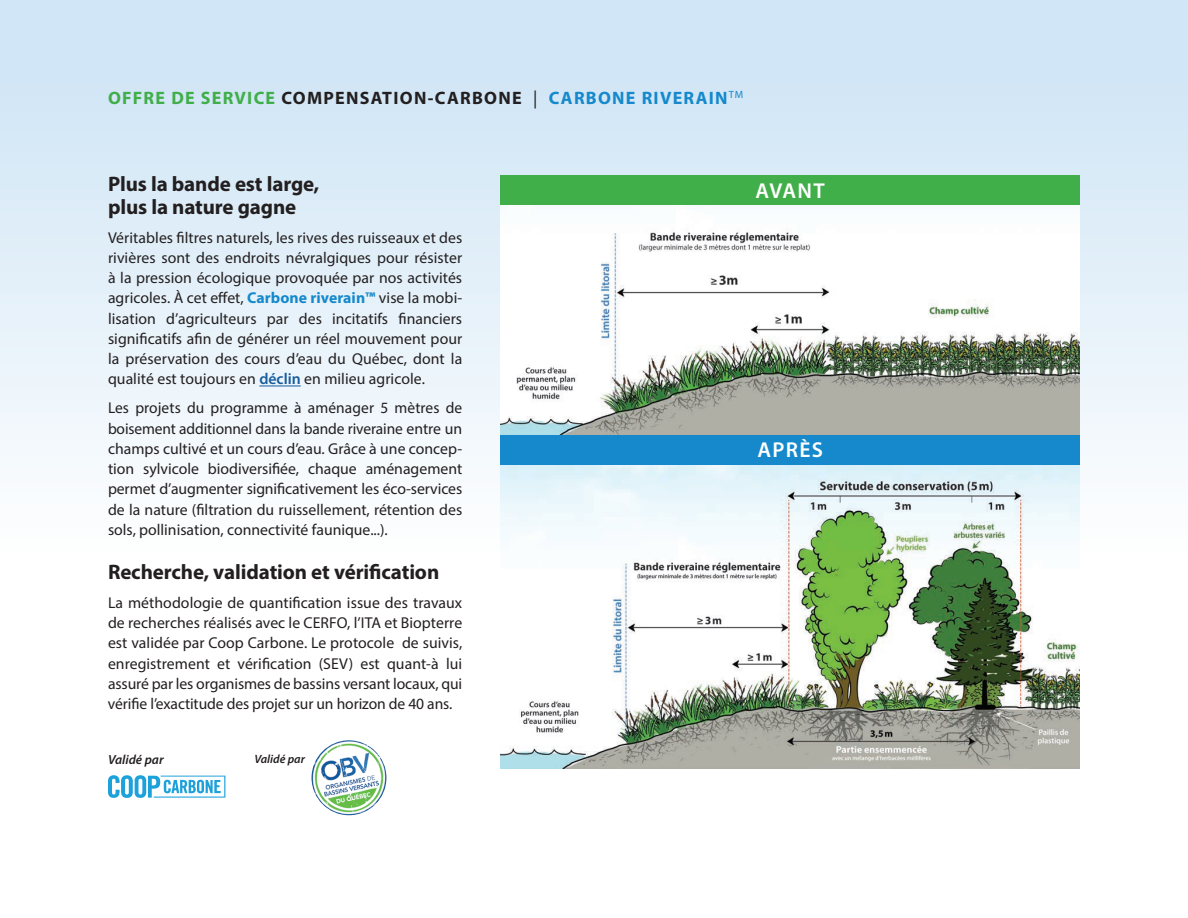
<style>
.page{position:relative;width:1188px;height:918px;background:#fff}
.page>*{position:absolute;margin:0;border:0;box-sizing:border-box;transform-origin:0 0}
.t1{font:600 21.6px "Myriad Pro";letter-spacing:.06em;color:#fff}
.t2{font:700 21px/22.5px "Myriad Pro";letter-spacing:-.005em;color:#231f20}
.t3{font:700 18px "Myriad Pro";letter-spacing:.07em;color:#231f20}
.t4{font:15.75px/20.2px "Myriad Pro";color:#231f20;text-align:justify}
.t5{font:italic 600 13.2px "Myriad Pro";color:#231f20}
.t6{font:italic 600 12px "Myriad Pro";color:#231f20}
.s1{color:#40ae49}
.s2{font-weight:400}
.s3{color:#1589cb}
.s4{font-weight:700;color:#1589cb}
.s5{font-weight:600;color:#175d9e}
</style>
<div class="page">
<div style="left:0;top:0;width:1188px;height:918px;background:linear-gradient(to bottom,#d2e7f6,#fff)"></div>
<img style="left:500px;top:205px;width:580px;height:230px">
<div style="left:500px;top:176px;width:580px;height:29px;background:#40ae49"></div>
<img style="left:500px;top:465px;width:580px;height:303px">
<div style="left:500px;top:435px;width:580px;height:30px;background:#1589cb"></div>
<hr style="left:259px;top:386px;width:42px;height:1px;background:#175d9e">
<svg style="left:108px;top:775px;width:117px;height:23px"></svg>
<img style="left:312px;top:740px;width:74px;height:75px;border-radius:37px">
<p class="t3" style="left:108px;top:86px;width:637px"><span class="s1">OFFRE DE SERVICE</span> COMPENSATION-CARBONE <span class="s2">|</span> <span class="s3">CARBONE RIVERAIN</span><sup>TM</sup></p>
<h2 class="t2" style="left:108px;top:172px;width:213px">Plus la bande est large, plus la nature gagne</h2>
<p class="t4" style="left:108px;top:227px;width:356px">Véritables filtres naturels, les rives des ruisseaux et des rivières sont des endroits névralgiques pour résister à la pression écologique provoquée par nos activités agricoles. À cet effet, <span class="s4">Carbone riverain™</span> vise la mobi&shy;lisation d’agriculteurs par des incitatifs financiers significatifs afin de générer un réel mouvement pour la préservation des cours d’eau du Québec, dont la qualité est toujours en <span class="s5">déclin</span> en milieu agricole.</p>
<p class="t4" style="left:108px;top:398px;width:356px">Les projets du programme à aménager 5 mètres de boisement additionnel dans la bande riveraine entre un champs cultivé et un cours d’eau. Grâce à une concep&shy;tion sylvicole biodiversifiée, chaque aménagement permet d’augmenter significativement les éco-services de la nature (filtration du ruissellement, rétention des sols, pollinisation, connectivité faunique...).</p>
<h2 class="t2" style="left:108px;top:560px;width:333px">Recherche, validation et vérification</h2>
<p class="t4" style="left:108px;top:592px;width:356px">La méthodologie de quantification issue des travaux de recherches réalisés avec le CERFO, l’ITA et Biopterre est validée par Coop Carbone. Le protocole de suivis, enregistrement et vérification (SEV) est quant-à lui assuré par les organismes de bassins versant locaux, qui vérifie l’exactitude des projet sur un horizon de 40 ans.</p>
<p class="t5" style="left:108px;top:751px;width:57px">Validé par</p>
<p class="t6" style="left:254px;top:752px;width:52px">Validé par</p>
<h1 class="t1" style="left:756px;top:177px;width:71px">AVANT</h1>
<h1 class="t1" style="left:757px;top:436px;width:67px">APRÈS</h1>
</div>
